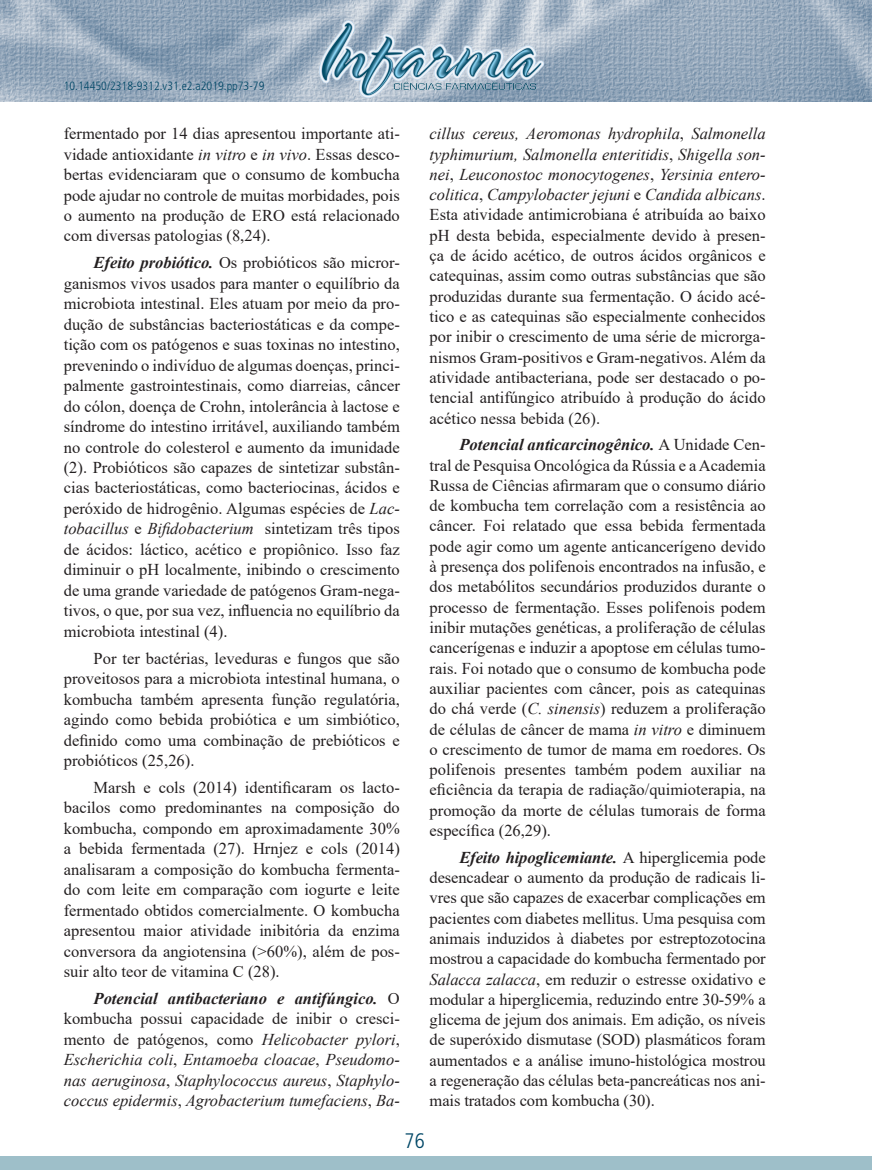
<style>
.page{position:relative;width:872px;height:1170px;background:#fff}
.page>*{position:absolute;margin:0;border:0;box-sizing:border-box;transform-origin:0 0}
.t1{font:300 condensed 21px "Frutiger";color:#004766}
.t2{font:16.5px/20.2px "Times New Roman";color:#231f20;text-align:justify}
.t3{font:italic 16.5px/20.4px "Times New Roman";color:#231f20;text-align:justify}
.t4{font:300 condensed 12px "Frutiger";color:#004766}
.s1{font-style:italic}
.s2{font-weight:700;font-style:italic}
.s3{font-weight:700}
.s4{font-style:normal}
</style>
<div class="page">
<img style="left:0;top:0;width:872px;height:101px">
<div style="left:0;top:1155px;width:872px;height:14px;background:#9ebfc9"></div>
<img style="left:319px;top:20px;width:225px;height:77px">
<p class="t4" style="left:64px;top:79px;width:202px">10.14450/2318-9312.v31.e2.a2019.pp73-79</p>
<p class="t2" style="left:64px;top:123px;width:337px">fermentado por 14 dias apresentou importante ati&shy;vidade antioxidante <span class="s1">in vitro</span> e <span class="s1">in vivo</span>. Essas desco&shy;bertas evidenciaram que o consumo de kombucha pode ajudar no controle de muitas morbidades, pois o aumento na produção de ERO está relacionado com diversas patologias (8,24).</p>
<p class="t2" style="left:64px;top:252px;width:337px;text-indent:30px"><span class="s2">Efeito probiótico.</span> Os probióticos são micror&shy;ganismos vivos usados para manter o equilíbrio da microbiota intestinal. Eles atuam por meio da pro&shy;dução de substâncias bacteriostáticas e da compe&shy;tição com os patógenos e suas toxinas no intestino, prevenindo o indivíduo de algumas doenças, princi&shy;palmente gastrointestinais, como diarreias, câncer do cólon, doença de Crohn, intolerância à lactose e síndrome do intestino irritável, auxiliando também no controle do colesterol e aumento da imunidade (2). Probióticos são capazes de sintetizar substân&shy;cias bacteriostáticas, como bacteriocinas, ácidos e peróxido de hidrogênio. Algumas espécies de <span class="s1">Lac&shy;tobacillus</span> e <span class="s1">Bifidobacterium</span> sintetizam três tipos de ácidos: láctico, acético e propiônico. Isso faz diminuir o pH localmente, inibindo o crescimento de uma grande variedade de patógenos Gram-nega&shy;tivos, o que, por sua vez, influencia no equilíbrio da microbiota intestinal (4).</p>
<p class="t2" style="left:64px;top:647px;width:337px;text-indent:30px">Por ter bactérias, leveduras e fungos que são proveitosos para a microbiota intestinal humana, o kombucha também apresenta função regulatória, agindo como bebida probiótica e um simbiótico, definido como uma combinação de prebióticos e probióticos (25,26).</p>
<p class="t2" style="left:64px;top:776px;width:337px;text-indent:30px">Marsh e cols (2014) identificaram os lacto&shy;bacilos como predominantes na composição do kombucha, compondo em aproximadamente 30% a bebida fermentada (27). Hrnjez e cols (2014) analisaram a composição do kombucha fermenta&shy;do com leite em comparação com iogurte e leite fermentado obtidos comercialmente. O kombucha apresentou maior atividade inibitória da enzima conversora da angiotensina (&gt;60%), além de pos&shy;suir alto teor de vitamina C (28).</p>
<p class="t3" style="left:64px;top:987px;width:337px;text-indent:30px"><span class="s3">Potencial antibacteriano e antifúngico.</span> <span class="s4">O kombucha possui capacidade de inibir o cresci&shy;mento de patógenos, como</span> Helicobacter pylori<span class="s4">, </span>Escherichia coli<span class="s4">,</span> Entamoeba cloacae<span class="s4">,</span> Pseudomo&shy;nas aeruginosa<span class="s4">,</span> Staphylococcus aureus<span class="s4">,</span> Staphylo&shy;coccus epidermis<span class="s4">,</span> Agrobacterium tumefaciens<span class="s4">,</span> Ba-</p>
<p class="t2" style="left:429px;top:123px;width:337px"><span class="s1">cillus cereus, Aeromonas hydrophila</span>, <span class="s1">Salmonella typhimurium, Salmonella enteritidis</span>, <span class="s1">Shigella son&shy;nei</span>, <span class="s1">Leuconostoc monocytogenes</span>, <span class="s1">Yersinia entero&shy;colitica</span>, <span class="s1">Campylobacter jejuni</span> e <span class="s1">Candida albicans</span>.<br>Esta atividade antimicrobiana é atribuída ao baixo pH desta bebida, especialmente devido à presen&shy;ça de ácido acético, de outros ácidos orgânicos e catequinas, assim como outras substâncias que são produzidas durante sua fermentação. O ácido acé&shy;tico e as catequinas são especialmente conhecidos por inibir o crescimento de uma série de microrga&shy;nismos Gram-positivos e Gram-negativos. Além da atividade antibacteriana, pode ser destacado o po&shy;tencial antifúngico atribuído à produção do ácido acético nessa bebida (26).</p>
<p class="t2" style="left:429px;top:434px;width:337px;text-indent:30px"><span class="s2">Potencial anticarcinogênico.</span> A Unidade Cen&shy;tral de Pesquisa Oncológica da Rússia e a Academia Russa de Ciências afirmaram que o consumo diário de kombucha tem correlação com a resistência ao câncer. Foi relatado que essa bebida fermentada pode agir como um agente anticancerígeno devido à presença dos polifenois encontrados na infusão, e dos metabólitos secundários produzidos durante o processo de fermentação. Esses polifenois podem inibir mutações genéticas, a proliferação de células cancerígenas e induzir a apoptose em células tumo&shy;rais. Foi notado que o consumo de kombucha pode auxiliar pacientes com câncer, pois as catequinas do chá verde (<span class="s1">C. sinensis</span>) reduzem a proliferação de células de câncer de mama <span class="s1">in vitro</span> e diminuem o crescimento de tumor de mama em roedores. Os polifenois presentes também podem auxiliar na eficiência da terapia de radiação/quimioterapia, na promoção da morte de células tumorais de forma específica (26,29).</p>
<p class="t2" style="left:429px;top:846px;width:337px;text-indent:30px"><span class="s2">Efeito hipoglicemiante.</span> A hiperglicemia pode desencadear o aumento da produção de radicais li&shy;vres que são capazes de exacerbar complicações em pacientes com diabetes mellitus. Uma pesquisa com animais induzidos à diabetes por estreptozotocina mostrou a capacidade do kombucha fermentado por <span class="s1">Salacca zalacca</span>, em reduzir o estresse oxidativo e modular a hiperglicemia, reduzindo entre 30-59% a glicema de jejum dos animais. Em adição, os níveis de superóxido dismutase (SOD) plasmáticos foram aumentados e a análise imuno-histológica mostrou a regeneração das células beta-pancreáticas nos ani&shy;mais tratados com kombucha (30).</p>
<p class="t1" style="left:404px;top:1128px;width:22px">76</p>
</div>
